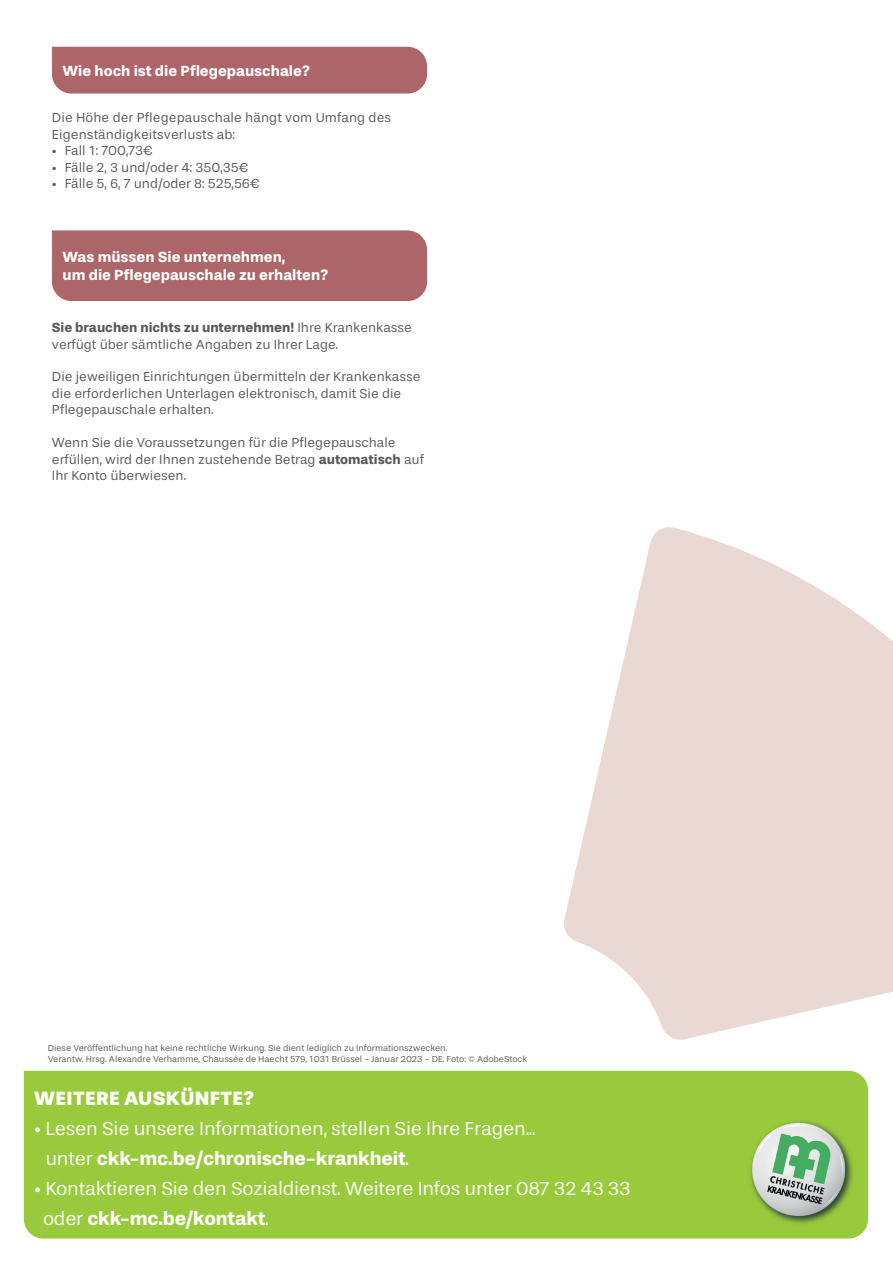
<style>
.page{position:relative;width:893px;height:1263px;background:#fff}
.page>*{position:absolute;margin:0;border:0;box-sizing:border-box;transform-origin:0 0}
.t1{font:19.5px/30px "Stevie Sans";letter-spacing:-.01em;color:#fff}
.t2{font:900 19.5px "Stevie Sans";letter-spacing:.015em;color:#fff}
.t3{font:700 15px/18px "Stevie Sans";color:#fff}
.t4{font:13.5px/16.5px "Stevie Sans";color:#57585a}
.t5{font:9px/10.8px "Stevie Sans";color:#57585a}
.s1{font-weight:700}
</style>
<div class="page">
<div style="left:24px;top:1071px;width:844px;height:167px;background:#99ca3b"></div>
<div style="left:52px;top:47px;width:375px;height:47px;background:#ac666a"></div>
<div style="left:52px;top:230px;width:375px;height:71px;background:#ac666a"></div>
<svg style="left:564px;top:527px;width:329px;height:513px;fill:#ead8d5"></svg>
<img style="left:746px;top:1116px;width:116px;height:111px">
<p class="t3" style="left:63px;top:62px;width:249px">Wie hoch ist die Pflegepauschale?</p>
<p class="t4" style="left:52px;top:110px;width:341px">Die Höhe der Pflegepauschale hängt vom Umfang des<br>Eigenständigkeitsverlusts ab:</p>
<p class="t4" style="left:52px;top:143px;width:103px">• Fall 1: 700,73€</p>
<p class="t4" style="left:52px;top:159px;width:198px">• Fälle 2, 3 und/oder 4: 350,35€</p>
<p class="t4" style="left:52px;top:176px;width:209px">• Fälle 5, 6, 7 und/oder 8: 525,56€</p>
<p class="t3" style="left:63px;top:248px;width:267px">Was müssen Sie unternehmen,<br>um die Pflegepauschale zu erhalten?</p>
<p class="t4" style="left:52px;top:319px;width:362px"><span class="s1">Sie brauchen nichts zu unternehmen!</span> Ihre Krankenkasse verfügt über sämtliche Angaben zu Ihrer Lage.</p>
<p class="t4" style="left:52px;top:369px;width:370px">Die jeweiligen Einrichtungen übermitteln der Krankenkasse die erforderlichen Unterlagen elektronisch, damit Sie die<br>Pflegepauschale erhalten.</p>
<p class="t4" style="left:52px;top:435px;width:374px">Wenn Sie die Voraussetzungen für die Pflegepauschale erfüllen, wird der Ihnen zustehende Betrag <span class="s1">automatisch</span> auf<br>Ihr Konto überwiesen.</p>
<p class="t5" style="left:48px;top:1042px;width:481px">Diese Veröffentlichung hat keine rechtliche Wirkung. Sie dient lediglich zu Informationszwecken.<br>Verantw. Hrsg. Alexandre Verhamme, Chaussée de Haecht 579, 1031 Brüssel - Januar 2023 - DE. Foto: © AdobeStock</p>
<h1 class="t2" style="left:34px;top:1086px;width:222px">WEITERE AUSKÜNFTE?</h1>
<h1 class="t1" style="left:45px;top:1113px;width:492px;text-indent:-11px">• Lesen Sie unsere Informationen, stellen Sie Ihre Fragen... unter <span class="s1">ckk-mc.be/chronische-krankheit</span>.</h1>
<h1 class="t1" style="left:43px;top:1173px;width:589px;text-indent:-9px">• Kontaktieren Sie den Sozialdienst. Weitere Infos unter 087 32 43 33 oder <span class="s1">ckk-mc.be/kontakt</span>.</h1>
</div>
